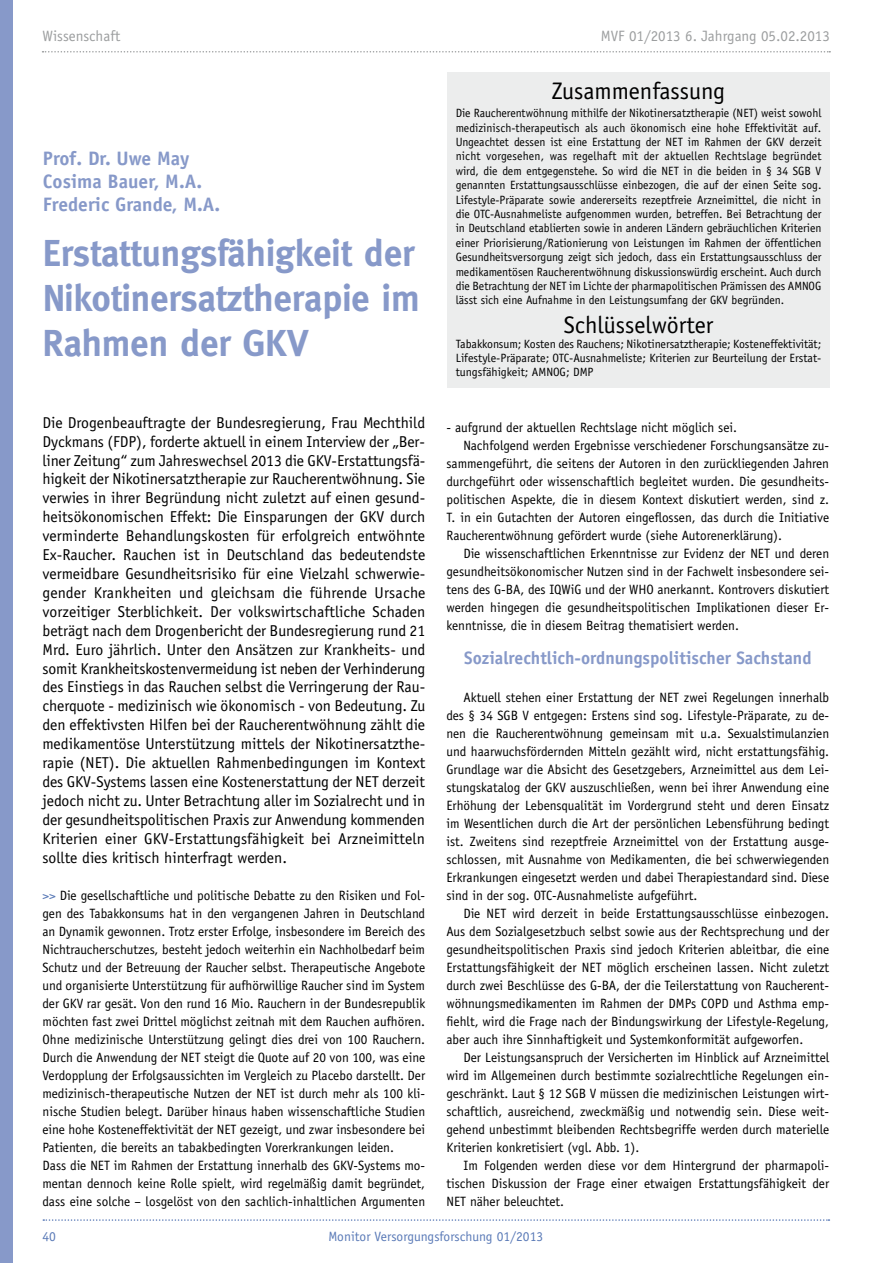
<style>
.page{position:relative;width:893px;height:1263px;background:#fff}
.page>*{position:absolute;margin:0;border:0;box-sizing:border-box;transform-origin:0 0}
.t1{font:700 37.5px/45px "Meta";color:#8799c9}
.t2{font:24px "Officina Sans";color:#000}
.t3{font:700 19.5px/23.4px "Officina Sans";color:#8799c9}
.t4{font:700 18px "Officina Sans";color:#8799c9}
.t5{font:15.75px/18.9px "Officina Sans";color:#000;text-align:justify}
.t6{font:15px "Officina Sans";color:#9c9e9f}
.t7{font:13.5px/18px "Officina Sans";color:#000;text-align:justify}
.t8{font:13.5px "Officina Sans";color:#5a7ab7}
.t9{font:12px/14.4px "Officina Sans";color:#000;text-align:justify}
.s1{color:#5a7ab7}
</style>
<div class="page">
<svg style="left:43px;top:51px;width:787px;height:2px"></svg>
<svg style="left:43px;top:1219px;width:786px;height:2px"></svg>
<div style="left:0;top:0;width:13px;height:1263px;background:#8799c9"></div>
<div style="left:447px;top:72px;width:383px;height:315px;background:#eceded"></div>
<p class="t6" style="left:43px;top:27px;width:79px">Wissenschaft</p>
<h3 class="t3" style="left:43px;top:146px;width:179px">Prof. Dr. Uwe May<br>Cosima Bauer, M.A.<br>Frederic Grande, M.A.</h3>
<h1 class="t1" style="left:43px;top:230px;width:378px">Erstattungsfähigkeit der<br>Nikotinersatztherapie im<br>Rahmen der GKV</h1>
<p class="t5" style="left:43px;top:413px;width:384px">Die Drogenbeauftragte der Bundesregierung, Frau Mechthild Dyckmans (FDP), forderte aktuell in einem Interview der „Ber&shy;liner Zeitung“ zum Jahreswechsel 2013 die GKV-Erstattungsfä&shy;higkeit der Nikotinersatztherapie zur Raucherentwöhnung. Sie verwies in ihrer Begründung nicht zuletzt auf einen gesund&shy;heitsökonomischen Effekt: Die Einsparungen der GKV durch verminderte Behandlungskosten für erfolgreich entwöhnte Ex-Raucher. Rauchen ist in Deutschland das bedeutendste vermeidbare Gesundheitsrisiko für eine Vielzahl schwerwie&shy;gender Krankheiten und gleichsam die führende Ursache vorzeitiger Sterblichkeit. Der volkswirtschaftliche Schaden beträgt nach dem Drogenbericht der Bundesregierung rund 21<br>Mrd. Euro jährlich. Unter den Ansätzen zur Krankheits- und somit Krankheitskostenvermeidung ist neben der Verhinderung des Einstiegs in das Rauchen selbst die Verringerung der Rau&shy;cherquote - medizinisch wie ökonomisch - von Bedeutung. Zu den effektivsten Hilfen bei der Raucherentwöhnung zählt die medikamentöse Unterstützung mittels der Nikotinersatzthe&shy;rapie (NET). Die aktuellen Rahmenbedingungen im Kontext des GKV-Systems lassen eine Kostenerstattung der NET derzeit jedoch nicht zu. Unter Betrachtung aller im Sozialrecht und in der gesundheitspolitischen Praxis zur Anwendung kommenden Kriterien einer GKV-Erstattungsfähigkeit bei Arzneimitteln sollte dies kritisch hinterfragt werden.</p>
<p class="t7" style="left:43px;top:886px;width:384px;text-align:left"><span class="s1">&gt;&gt;</span> Die gesellschaftliche und politische Debatte zu den Risiken und Fol&shy;gen des Tabakkonsums hat in den vergangenen Jahren in Deutschland an Dynamik gewonnen. Trotz erster Erfolge, insbesondere im Bereich des Nichtraucherschutzes, besteht jedoch weiterhin ein Nachholbedarf beim Schutz und der Betreuung der Raucher selbst. Therapeutische Angebote und organisierte Unterstützung für aufhörwillige Raucher sind im System der GKV rar gesät. Von den rund 16 Mio. Rauchern in der Bundesrepublik möchten fast zwei Drittel möglichst zeitnah mit dem Rauchen aufhören.<br>Ohne medizinische Unterstützung gelingt dies drei von 100 Rauchern.<br>Durch die Anwendung der NET steigt die Quote auf 20 von 100, was eine Verdopplung der Erfolgsaussichten im Vergleich zu Placebo darstellt. Der medizinisch-therapeutische Nutzen der NET ist durch mehr als 100 kli&shy;nische Studien belegt. Darüber hinaus haben wissenschaftliche Studien eine hohe Kosteneffektivität der NET gezeigt, und zwar insbesondere bei Patienten, die bereits an tabakbedingten Vorerkrankungen leiden.<br>Dass die NET im Rahmen der Erstattung innerhalb des GKV-Systems mo&shy;mentan dennoch keine Rolle spielt, wird regelmäßig damit begründet, dass eine solche – losgelöst von den sachlich-inhaltlichen Argumenten</p>
<p class="t6" style="left:601px;top:27px;width:231px">MVF 01/2013 6. Jahrgang 05.02.2013</p>
<h2 class="t2" style="left:552px;top:76px;width:175px">Zusammenfassung</h2>
<p class="t9" style="left:456px;top:106px;width:367px">Die Raucherentwöhnung mithilfe der Nikotinersatztherapie (NET) weist sowohl medizinisch-therapeutisch als auch ökonomisch eine hohe Effektivität auf.<br>Ungeachtet dessen ist eine Erstattung der NET im Rahmen der GKV derzeit nicht vorgesehen, was regelhaft mit der aktuellen Rechtslage begründet wird, die dem entgegenstehe. So wird die NET in die beiden in § 34 SGB V genannten Erstattungsausschlüsse einbezogen, die auf der einen Seite sog.<br>Lifestyle-Präparate sowie andererseits rezeptfreie Arzneimittel, die nicht in die OTC-Ausnahmeliste aufgenommen wurden, betreffen. Bei Betrachtung der in Deutschland etablierten sowie in anderen Ländern gebräuchlichen Kriterien einer Priorisierung/Rationierung von Leistungen im Rahmen der öffentlichen Gesundheitsversorgung zeigt sich jedoch, dass ein Erstattungsausschluss der medikamentösen Raucherentwöhnung diskussionswürdig erscheint. Auch durch die Betrachtung der NET im Lichte der pharmapolitischen Prämissen des AMNOG lässt sich eine Aufnahme in den Leistungsumfang der GKV begründen.</p>
<h2 class="t2" style="left:564px;top:311px;width:151px">Schlüsselwörter</h2>
<p class="t9" style="left:456px;top:336px;width:367px">Tabakkonsum; Kosten des Rauchens; Nikotinersatztherapie; Kosteneffektivität; Lifestyle-Präparate; OTC-Ausnahmeliste; Kriterien zur Beurteilung der Erstat&shy;tungsfähigkeit; AMNOG; DMP</p>
<p class="t7" style="left:446px;top:418px;width:292px">- aufgrund der aktuellen Rechtslage nicht möglich sei.</p>
<p class="t7" style="left:463px;top:436px;width:367px">Nachfolgend werden Ergebnisse verschiedener Forschungsansätze zu-</p>
<p class="t7" style="left:446px;top:454px;width:384px">sammengeführt, die seitens der Autoren in den zurückliegenden Jahren</p>
<p class="t7" style="left:446px;top:472px;width:384px">durchgeführt oder wissenschaftlich begleitet wurden. Die gesundheits-</p>
<p class="t7" style="left:446px;top:490px;width:384px">politischen Aspekte, die in diesem Kontext diskutiert werden, sind z.</p>
<p class="t7" style="left:446px;top:508px;width:384px">T. in ein Gutachten der Autoren eingeflossen, das durch die Initiative</p>
<p class="t7" style="left:446px;top:526px;width:337px">Raucherentwöhnung gefördert wurde (siehe Autorenerklärung).</p>
<p class="t7" style="left:463px;top:544px;width:367px">Die wissenschaftlichen Erkenntnisse zur Evidenz der NET und deren</p>
<p class="t7" style="left:446px;top:562px;width:384px">gesundheitsökonomischer Nutzen sind in der Fachwelt insbesondere sei-</p>
<p class="t7" style="left:446px;top:580px;width:384px">tens des G-BA, des IQWiG und der WHO anerkannt. Kontrovers diskutiert</p>
<p class="t7" style="left:446px;top:598px;width:384px">werden hingegen die gesundheitspolitischen Implikationen dieser Er-</p>
<p class="t7" style="left:446px;top:616px;width:294px">kenntnisse, die in diesem Beitrag thematisiert werden.</p>
<h3 class="t4" style="left:464px;top:647px;width:349px">Sozialrechtlich-ordnungspolitischer Sachstand</h3>
<p class="t7" style="left:446px;top:688px;width:384px;text-indent:17px">Aktuell stehen einer Erstattung der NET zwei Regelungen innerhalb des § 34 SGB V entgegen: Erstens sind sog. Lifestyle-Präparate, zu de&shy;nen die Raucherentwöhnung gemeinsam mit u.a. Sexualstimulanzien und haarwuchsfördernden Mitteln gezählt wird, nicht erstattungsfähig.<br>Grundlage war die Absicht des Gesetzgebers, Arzneimittel aus dem Lei&shy;stungskatalog der GKV auszuschließen, wenn bei ihrer Anwendung eine Erhöhung der Lebensqualität im Vordergrund steht und deren Einsatz im Wesentlichen durch die Art der persönlichen Lebensführung bedingt ist. Zweitens sind rezeptfreie Arzneimittel von der Erstattung ausge&shy;schlossen, mit Ausnahme von Medikamenten, die bei schwerwiegenden Erkrankungen eingesetzt werden und dabei Therapiestandard sind. Diese sind in der sog. OTC-Ausnahmeliste aufgeführt.</p>
<p class="t7" style="left:446px;top:904px;width:384px;text-indent:17px">Die NET wird derzeit in beide Erstattungsausschlüsse einbezogen.<br>Aus dem Sozialgesetzbuch selbst sowie aus der Rechtsprechung und der gesundheitspolitischen Praxis sind jedoch Kriterien ableitbar, die eine Erstattungsfähigkeit der NET möglich erscheinen lassen. Nicht zuletzt durch zwei Beschlüsse des G-BA, der die Teilerstattung von Raucherent&shy;wöhnungsmedikamenten im Rahmen der DMPs COPD und Asthma emp&shy;fiehlt, wird die Frage nach der Bindungswirkung der Lifestyle-Regelung, aber auch ihre Sinnhaftigkeit und Systemkonformität aufgeworfen.</p>
<p class="t7" style="left:446px;top:1048px;width:384px;text-indent:17px">Der Leistungsanspruch der Versicherten im Hinblick auf Arzneimittel wird im Allgemeinen durch bestimmte sozialrechtliche Regelungen ein&shy;geschränkt. Laut § 12 SGB V müssen die medizinischen Leistungen wirt&shy;schaftlich, ausreichend, zweckmäßig und notwendig sein. Diese weit&shy;gehend unbestimmt bleibenden Rechtsbegriffe werden durch materielle Kriterien konkretisiert (vgl. Abb. 1).</p>
<p class="t7" style="left:446px;top:1156px;width:384px;text-indent:17px">Im Folgenden werden diese vor dem Hintergrund der pharmapoli&shy;tischen Diskussion der Frage einer etwaigen Erstattungsfähigkeit der NET näher beleuchtet.</p>
<p class="t8" style="left:43px;top:1228px;width:15px">40</p>
<p class="t8" style="left:329px;top:1228px;width:216px">Monitor Versorgungsforschung 01/2013</p>
</div>
